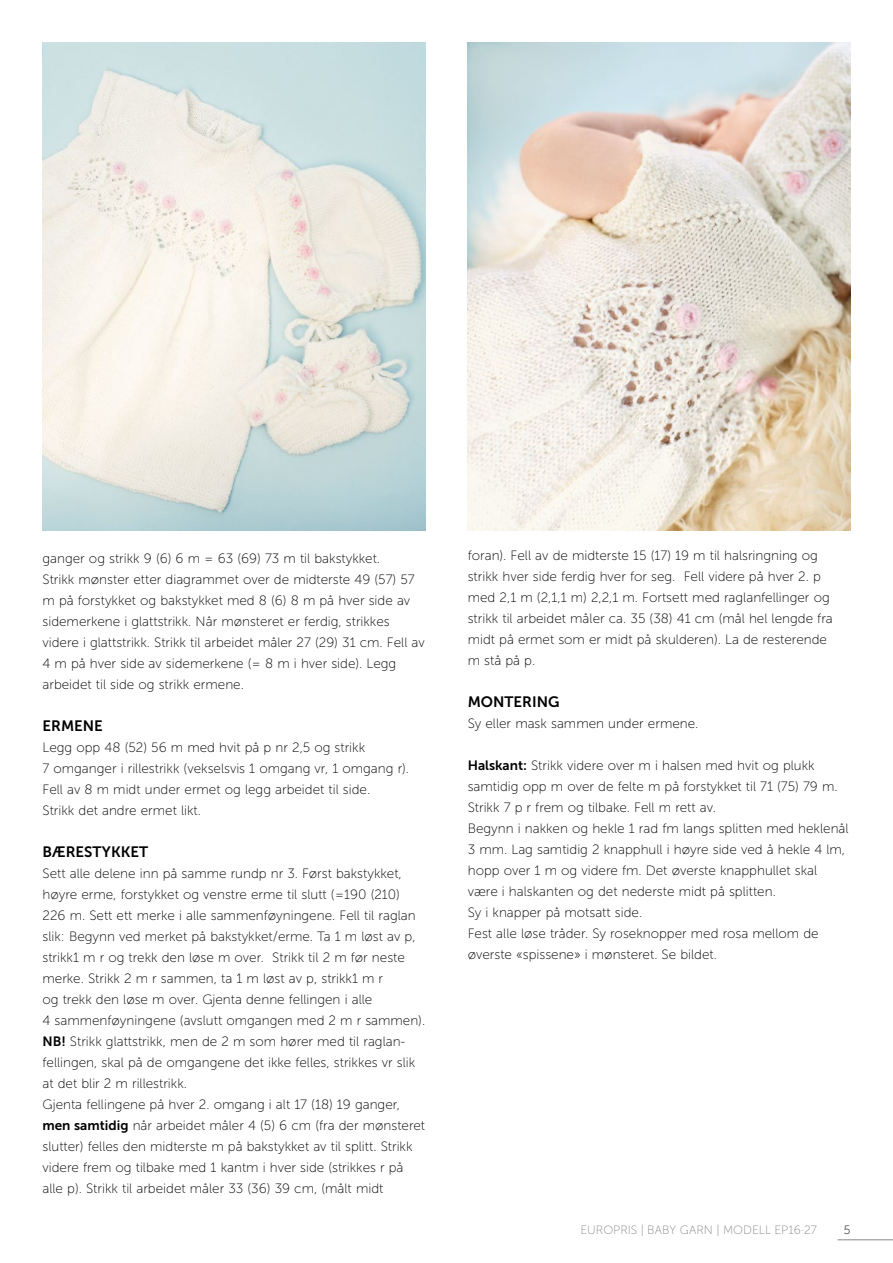
<style>
.page{position:relative;width:893px;height:1263px;background:#fff}
.page>*{position:absolute;margin:0;border:0;box-sizing:border-box;transform-origin:0 0}
.Innhold_-_Venstresti{font:15px "Museo Sans 700";color:#000}
.Innhold_-_Venstresti-2{font:13.5px/21px "Museo Sans 100";color:#000}
.t1{font:12px "Museo Sans 100";color:#878787}
.t2{font:12px "Museo Sans 100";color:#000}
.s1{font-family:"Museo Sans 700"}
</style>
<div class="page">
<hr style="left:838px;top:1239px;width:55px;height:1px;background:#878787">
<img style="left:43px;top:43px;width:382px;height:487px">
<img style="left:468px;top:43px;width:382px;height:487px">
<p class="Innhold_-_Venstresti-2" style="left:43px;top:548px;width:339px">ganger og strikk 9 (6) 6 m = 63 (69) 73 m til bakstykket.</p>
<p class="Innhold_-_Venstresti-2" style="left:43px;top:569px;width:384px">Strikk mønster etter diagrammet over de midterste 49 (57) 57 m på forstykket og bakstykket med 8 (6) 8 m på hver side av sidemerkene i glattstrikk. Når mønsteret er ferdig, strikkes videre i glattstrikk. Strikk til arbeidet måler 27 (29) 31 cm. Fell av 4 m på hver side av sidemerkene (= 8 m i hver side). Legg arbeidet til side og strikk ermene.</p>
<p class="Innhold_-_Venstresti" style="left:43px;top:718px;width:62px">ERMENE</p>
<p class="Innhold_-_Venstresti-2" style="left:43px;top:737px;width:324px">Legg opp 48 (52) 56 m med hvit på p nr 2,5 og strikk</p>
<p class="Innhold_-_Venstresti-2" style="left:43px;top:758px;width:368px">7 omganger i rillestrikk (vekselsvis 1 omgang vr, 1 omgang r).</p>
<p class="Innhold_-_Venstresti-2" style="left:43px;top:779px;width:329px">Fell av 8 m midt under ermet og legg arbeidet til side.</p>
<p class="Innhold_-_Venstresti-2" style="left:43px;top:800px;width:160px">Strikk det andre ermet likt.</p>
<p class="Innhold_-_Venstresti" style="left:43px;top:844px;width:107px">BÆRESTYKKET</p>
<p class="Innhold_-_Venstresti-2" style="left:43px;top:863px;width:375px">Sett alle delene inn på samme rundp nr 3. Først bakstykket, høyre erme, forstykket og venstre erme til slutt (=190 (210)<br>226 m. Sett ett merke i alle sammenføyningene. Fell til raglan slik: Begynn ved merket på bakstykket/erme. Ta 1 m løst av p, strikk1 m r og trekk den løse m over. Strikk til 2 m før neste merke. Strikk 2 m r sammen, ta 1 m løst av p, strikk1 m r</p>
<p class="Innhold_-_Venstresti-2" style="left:43px;top:989px;width:331px">og trekk den løse m over. Gjenta denne fellingen i alle</p>
<p class="Innhold_-_Venstresti-2" style="left:43px;top:1010px;width:384px">4 sammenføyningene (avslutt omgangen med 2 m r sammen).</p>
<p class="Innhold_-_Venstresti-2" style="left:43px;top:1031px;width:364px"><span class="s1">NB!</span> Strikk glattstrikk, men de 2 m som hører med til raglan-</p>
<p class="Innhold_-_Venstresti-2" style="left:43px;top:1052px;width:374px">fellingen, skal på de omgangene det ikke felles, strikkes vr slik at det blir 2 m rillestrikk.</p>
<p class="Innhold_-_Venstresti-2" style="left:43px;top:1094px;width:384px">Gjenta fellingene på hver 2. omgang i alt 17 (18) 19 ganger, <span class="s1">men samtidig</span> når arbeidet måler 4 (5) 6 cm (fra der mønsteret slutter) felles den midterste m på bakstykket av til splitt. Strikk videre frem og tilbake med 1 kantm i hver side (strikkes r på alle p). Strikk til arbeidet måler 33 (36) 39 cm, (målt midt</p>
<p class="Innhold_-_Venstresti-2" style="left:468px;top:545px;width:367px">foran). Fell av de midterste 15 (17) 19 m til halsringning og strikk hver side ferdig hver for seg. Fell videre på hver 2. p med 2,1 m (2,1,1 m) 2,2,1 m. Fortsett med raglanfellinger og strikk til arbeidet måler ca. 35 (38) 41 cm (mål hel lengde fra midt på ermet som er midt på skulderen). La de resterende</p>
<p class="Innhold_-_Venstresti-2" style="left:468px;top:650px;width:69px">m stå på p.</p>
<p class="Innhold_-_Venstresti" style="left:468px;top:693px;width:93px">MONTERING</p>
<p class="Innhold_-_Venstresti-2" style="left:468px;top:713px;width:232px">Sy eller mask sammen under ermene.</p>
<p class="Innhold_-_Venstresti-2" style="left:468px;top:755px;width:371px"><span class="s1">Halskant:</span> Strikk videre over m i halsen med hvit og plukk samtidig opp m over de felte m på forstykket til 71 (75) 79 m.<br>Strikk 7 p r frem og tilbake. Fell m rett av.</p>
<p class="Innhold_-_Venstresti-2" style="left:468px;top:818px;width:382px">Begynn i nakken og hekle 1 rad fm langs splitten med heklenål 3 mm. Lag samtidig 2 knapphull i høyre side ved å hekle 4 lm, hopp over 1 m og videre fm. Det øverste knapphullet skal være i halskanten og det nederste midt på splitten.</p>
<p class="Innhold_-_Venstresti-2" style="left:468px;top:902px;width:176px">Sy i knapper på motsatt side.</p>
<p class="Innhold_-_Venstresti-2" style="left:468px;top:923px;width:352px">Fest alle løse tråder. Sy roseknopper med rosa mellom de øverste «spissene» i mønsteret. Se bildet.</p>
<p class="t1" style="left:580px;top:1223px;width:238px">EUROPRIS | BABY GARN | MODELL EP16∙27</p>
<p class="t2" style="left:844px;top:1223px;width:8px">5</p>
</div>
